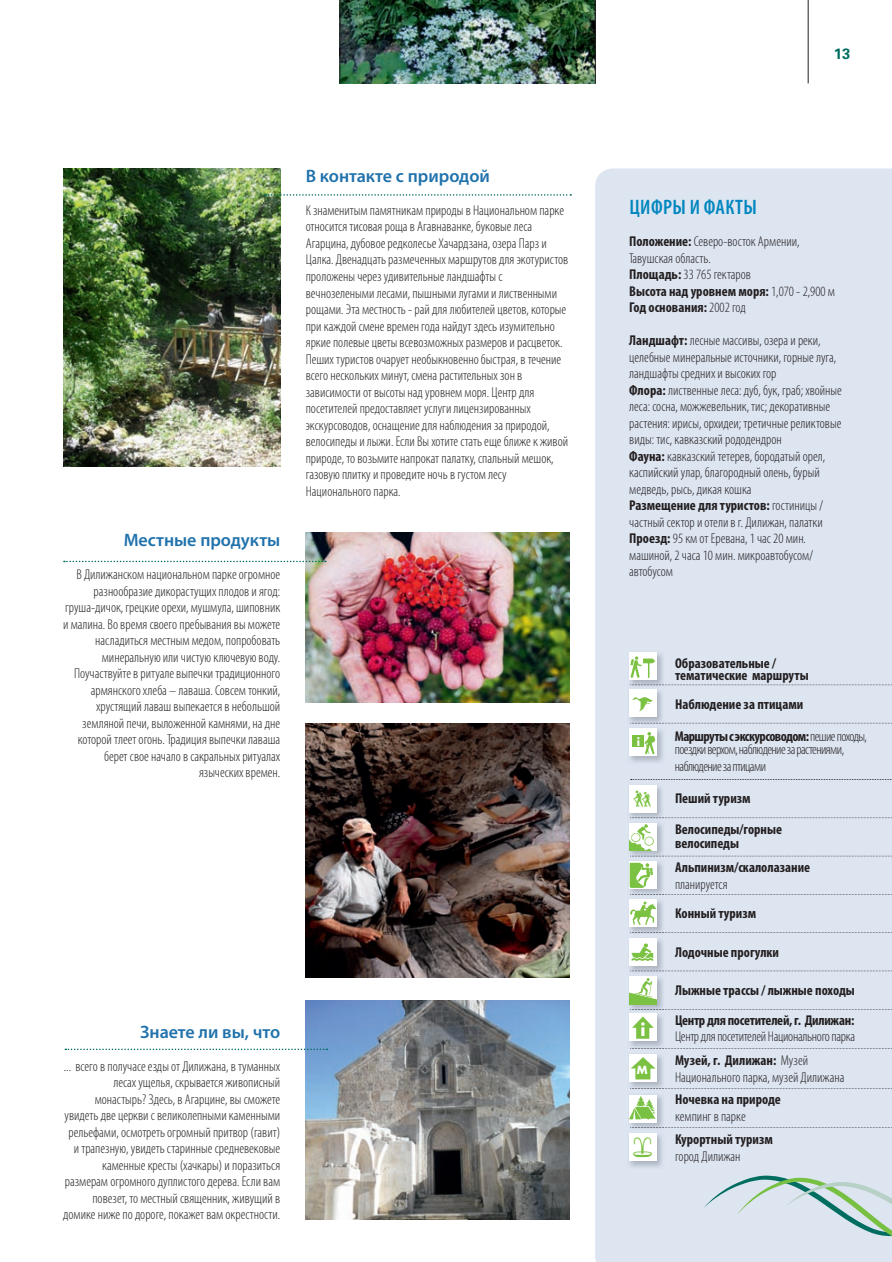
<style>
.page{position:relative;width:892px;height:1262px;background:#fff}
.page>*{position:absolute;margin:0;border:0;box-sizing:border-box;transform-origin:0 0}
.t1{font:26.85px "Picto";color:#7bc142}
.t2{font:26.85px "Communications P03";color:#7bc142}
.t3{font:600 condensed 21px "Myriad Pro";letter-spacing:.02em;color:#0086be}
.t4{font:600 18px "Myriad Pro";color:#2072ac}
.t5{font:700 16.95px "Futura";color:#fff}
.t6{font:700 15px "Univers";color:#006d61}
.t7{font:300 condensed 14.25px/16.5px "Myriad Pro";color:#231f20}
.t8{font:700 condensed 14.25px/12px "Myriad Pro";color:#231f20}
.t9{font:300 condensed 14.25px/13.5px "Myriad Pro";letter-spacing:-.04em;color:#231f20}
.t10{font:300 condensed 14.25px/23.5px "Myriad Pro";letter-spacing:-.02em;color:#231f20}
.t11{font:700 10.95px "Futura";color:#fff}
.s1{font-weight:700}
</style>
<div class="page">
<img style="left:340px;top:0;width:255px;height:83px">
<div style="left:595px;top:168px;width:296px;height:1094px;background:#dde5f1"></div>
<img style="left:63px;top:168px;width:217px;height:298px">
<svg style="left:265px;top:194px;width:306px;height:2px"></svg>
<img style="left:305px;top:533px;width:264px;height:170px">
<img style="left:305px;top:723px;width:264px;height:254px">
<img style="left:305px;top:1000px;width:264px;height:219px">
<svg style="left:64px;top:560px;width:262px;height:2px"></svg>
<svg style="left:65px;top:1048px;width:262px;height:2px"></svg>
<svg style="left:703px;top:1175px;width:188px;height:71px;background:#cadbde"></svg>
<svg style="left:630px;top:779px;width:262px;height:1px"></svg>
<img style="left:627px;top:650px;width:37px;height:37px">
<svg style="left:630px;top:684px;width:261px;height:1px"></svg>
<div style="left:629px;top:652px;width:27px;height:28px;background:#fff"></div>
<img style="left:630px;top:656px;width:25px;height:22px">
<img style="left:627px;top:726px;width:37px;height:38px">
<div style="left:629px;top:728px;width:27px;height:28px;background:#fff"></div>
<img style="left:643px;top:732px;width:13px;height:22px">
<div style="left:632px;top:735px;width:11px;height:12px;background:#7bc142"></div>
<img style="left:627px;top:783px;width:37px;height:151px">
<svg style="left:630px;top:817px;width:261px;height:1px"></svg>
<div style="left:629px;top:785px;width:27px;height:27px;background:#fff"></div>
<svg style="left:630px;top:855px;width:261px;height:1px"></svg>
<svg style="left:629px;top:822px;width:27px;height:28px"></svg>
<img style="left:629px;top:823px;width:26px;height:27px">
<svg style="left:630px;top:932px;width:261px;height:1px"></svg>
<div style="left:629px;top:899px;width:27px;height:28px;background:#fff"></div>
<img style="left:630px;top:901px;width:26px;height:24px">
<img style="left:627px;top:975px;width:37px;height:73px">
<svg style="left:630px;top:1048px;width:261px;height:1px"></svg>
<div style="left:629px;top:1013px;width:27px;height:28px;background:#fff"></div>
<svg style="left:632px;top:1016px;width:21px;height:22px"></svg>
<img style="left:627px;top:1052px;width:37px;height:37px">
<svg style="left:630px;top:1088px;width:261px;height:1px"></svg>
<svg style="left:629px;top:1054px;width:27px;height:27px"></svg>
<svg style="left:630px;top:1057px;width:25px;height:22px"></svg>
<img style="left:627px;top:1093px;width:37px;height:75px">
<div style="left:629px;top:1133px;width:27px;height:28px;background:#fff"></div>
<svg style="left:630px;top:1127px;width:261px;height:1px"></svg>
<img style="left:629px;top:1095px;width:27px;height:27px">
<svg style="left:630px;top:1009px;width:261px;height:1px"></svg>
<img style="left:627px;top:1011px;width:37px;height:1px">
<img style="left:629px;top:976px;width:27px;height:28px">
<img style="left:627px;top:936px;width:37px;height:37px">
<svg style="left:630px;top:970px;width:261px;height:1px"></svg>
<img style="left:629px;top:938px;width:27px;height:28px">
<svg style="left:630px;top:894px;width:261px;height:1px"></svg>
<div style="left:629px;top:861px;width:27px;height:27px;background:#fff"></div>
<img style="left:629px;top:862px;width:24px;height:26px">
<img style="left:627px;top:688px;width:37px;height:37px">
<svg style="left:630px;top:723px;width:261px;height:1px"></svg>
<div style="left:629px;top:689px;width:27px;height:28px;background:#fff"></div>
<hr style="left:339px;top:0;width:1px;height:83px;background:#231f20">
<hr style="left:595px;top:0;width:1px;height:83px;background:#231f20">
<hr style="left:807px;top:0;width:1px;height:83px;background:#231f20">
<p class="t4" style="left:124px;top:529px;width:158px">Местные продукты</p>
<p class="t7" style="left:63px;top:567px;width:218px;text-align:right">В Дилижанском национальном парке огромное разнообразие дикорастущих плодов и ягод: груша-дичок, грецкие орехи, мушмула, шиповник и малина. Во время своего пребывания вы можете насладиться местным медом, попробовать минеральную или чистую ключевую воду.<br>Поучаствуйте в ритуале выпечки традиционного армянского хлеба – лаваша. Совсем тонкий, хрустящий лаваш выпекается в небольшой земляной печи, выложенной камнями, на дне которой тлеет огонь. Традиция выпечки лаваша берет свое начало в сакральных ритуалах языческих времен.</p>
<p class="t4" style="left:305px;top:164px;width:185px">В контакте с природой</p>
<p class="t7" style="left:305px;top:202px;width:264px">К знаменитым памятникам природы в Национальном парке относится тисовая роща в Агавнаванке, буковые леса Агарцина, дубовое редколесье Хачардзана, озера Парз и Цалка. Двенадцать размеченных маршрутов для экотуристов проложены через удивительные ландшафты с вечнозелеными лесами, пышными лугами и лиственными рощами. Эта местность - рай для любителей цветов, которые при каждой смене времен года найдут здесь изумительно яркие полевые цветы всевозможных размеров и расцветок.<br>Пеших туристов очарует необыкновенно быстрая, в течение всего нескольких минут, смена растительных зон в зависимости от высоты над уровнем моря. Центр для посетителей предоставляет услуги лицензированных экскурсоводов, оснащение для наблюдения за природой, велосипеды и лыжи. Если Вы хотите стать еще ближе к живой природе, то возьмите напрокат палатку, спальный мешок, газовую плитку и проведите ночь в густом лесу Национального парка.</p>
<p class="t4" style="left:140px;top:1020px;width:141px">Знаете ли вы, что</p>
<p class="t7" style="left:63px;top:1057px;width:218px;text-align:right">... всего в получасе езды от Дилижана, в туманных лесах ущелья, скрывается живописный монастырь? Здесь, в Агарцине, вы сможете увидеть две церкви с великолепными каменными рельефами, осмотреть огромный притвор (гавит) и трапезную, увидеть старинные средневековые каменные кресты (хачкары) и поразиться размерам огромного дуплистого дерева. Если вам повезет, то местный священник, живущий в домике ниже по дороге, покажет вам окрестности.</p>
<p class="t6" style="left:833px;top:44px;width:18px">13</p>
<h2 class="t3" style="left:629px;top:195px;width:129px">ЦИФРЫ И ФАКТЫ</h2>
<p class="t7" style="left:629px;top:234px;width:207px"><span class="s1">Положение:</span> Северо-восток Армении,<br>Тавушская область.<br><span class="s1">Площадь:</span> 33 765 гектаров<br><span class="s1">Высота над уровнем моря:</span> 1,070 - 2,900 м<br><span class="s1">Год основания:</span> 2002 год</p>
<p class="t7" style="left:629px;top:333px;width:214px"><span class="s1">Ландшафт:</span> лесные массивы, озера и реки, целебные минеральные источники, горные луга, ландшафты средних и высоких гор<br><span class="s1">Флора:</span> лиственные леса: дуб, бук, граб; хвойные леса: сосна, можжевельник, тис; декоративные растения: ирисы, орхидеи; третичные реликтовые виды: тис, кавказский рододендрон<br><span class="s1">Фауна:</span> кавказский тетерев, бородатый орел, каспийский улар, благородный олень, бурый медведь, рысь, дикая кошка<br><span class="s1">Размещение для туристов:</span> гостиницы / частный сектор и отели в г. Дилижан, палатки <span class="s1">Проезд:</span> 95 км от Еревана, 1 час 20 мин. машиной, 2 часа 10 мин. микроавтобусом/ автобусом</p>
<h1 class="t1" style="left:629px;top:689px;width:28px">g</h1>
<p class="t11" style="left:636px;top:734px;width:5px">i</p>
<h1 class="t1" style="left:629px;top:785px;width:28px">X</h1>
<p class="t5" style="left:640px;top:1018px;width:7px">i</p>
<p class="t11" style="left:636px;top:1062px;width:12px">M</p>
<h1 class="t2" style="left:629px;top:1131px;width:28px">E</h1>
<p class="t8" style="left:674px;top:656px;width:135px">Образовательные / тематические маршруты</p>
<p class="t8" style="left:674px;top:698px;width:130px">Наблюдение за птицами</p>
<p class="t9" style="left:674px;top:729px;width:194px"><span class="s1">Маршруты с экскурсоводом:</span> пешие походы, поездки верхом, наблюдение за растениями,</p>
<p class="t9" style="left:674px;top:759px;width:93px">наблюдение за птицами</p>
<p class="t8" style="left:674px;top:783px;width:108px;line-height:30.6px">Пеший туризм<br>Велосипеды/горные</p>
<p class="t8" style="left:674px;top:830px;width:137px;line-height:24.6px">велосипеды<br>Альпинизм/скалолазание</p>
<p class="t7" style="left:674px;top:876px;width:54px">планируется</p>
<p class="t8" style="left:674px;top:906px;width:83px">Конный туризм</p>
<p class="t8" style="left:674px;top:945px;width:105px">Лодочные прогулки</p>
<p class="t8" style="left:674px;top:974px;width:181px;line-height:30.2px">Лыжные трассы / лыжные походы<br>Центр для посетителей, г. Дилижан:</p>
<p class="t10" style="left:674px;top:1025px;width:182px">Центр для посетителей Национального парка<br><span class="s1">Музей, г. Дилижан:</span> Музей</p>
<p class="t7" style="left:674px;top:1069px;width:171px">Национального парка, музей Дилижана</p>
<p class="t8" style="left:674px;top:1093px;width:107px">Ночевка на природе</p>
<p class="t7" style="left:674px;top:1108px;width:72px">кемпинг в парке</p>
<p class="t8" style="left:674px;top:1133px;width:99px">Курортный туризм</p>
<p class="t7" style="left:674px;top:1147px;width:67px">город Дилижан</p>
</div>
